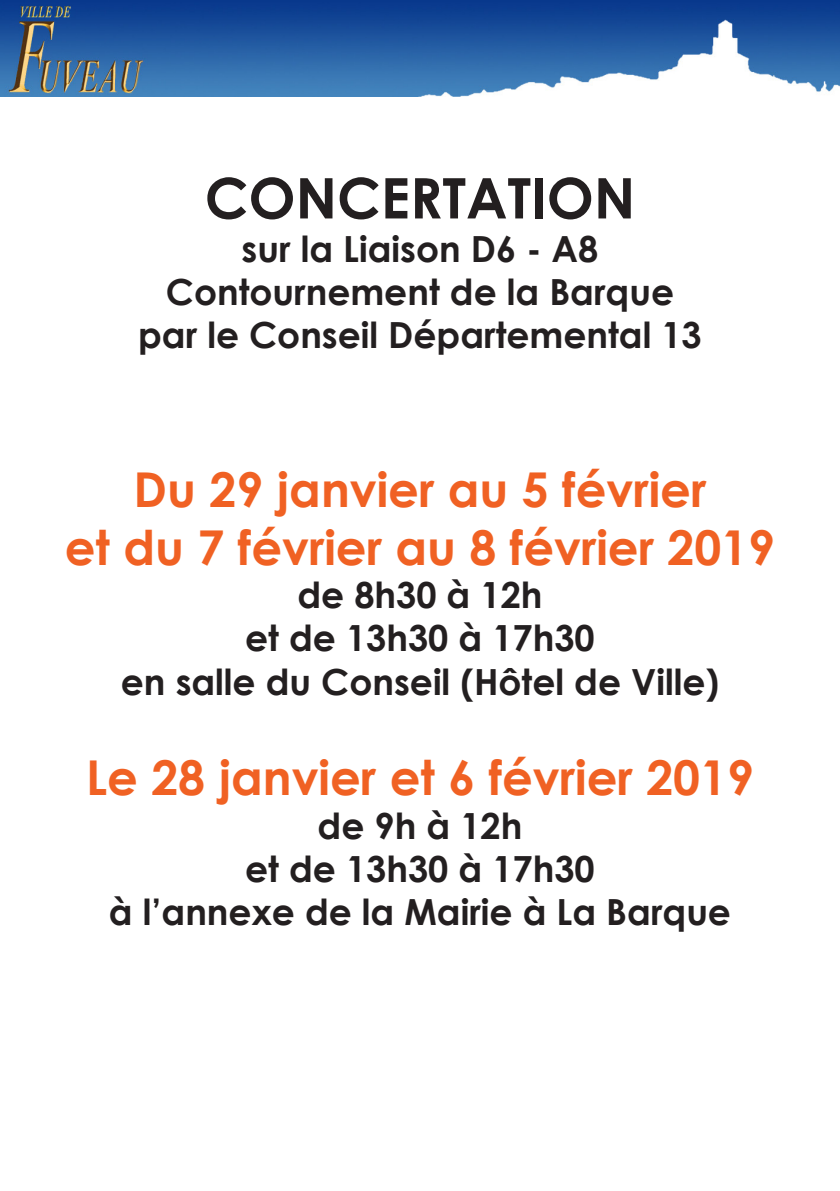
<style>
.page{position:relative;width:840px;height:1191px;background:#fff}
.page>*{position:absolute;margin:0;border:0;box-sizing:border-box;transform-origin:0 0}
.t1{font:700 56px "Century Gothic";color:#231f20}
.t2{font:700 48px/57.6px "Century Gothic";color:#f06123;text-align:center}
.t3{font:700 36px/43.2px "Century Gothic";color:#231f20;text-align:center}
</style>
<div class="page">
<img style="left:0;top:0;width:839px;height:97px">
<h1 class="t1" style="left:205px;top:156px;width:432px">Concertation</h1>
<p class="t3" style="left:138px;top:225px;width:565px">sur la Liaison D6 - A8<br>Contournement de la Barque par le Conseil Départemental 13</p>
<h2 class="t2" style="left:65px;top:459px;width:711px">Du 29 janvier au 5 février<br>et du 7 février au 8 février 2019</h2>
<p class="t3" style="left:121px;top:572px;width:599px">de 8h30 à 12h<br>et de 13h30 à 17h30<br>en salle du Conseil (Hôtel de Ville)</p>
<h2 class="t2" style="left:86px;top:747px;width:669px">Le 28 janvier et 6 février 2019</h2>
<p class="t3" style="left:109px;top:802px;width:623px">de 9h à 12h<br>et de 13h30 à 17h30<br>à l’annexe de la Mairie à La Barque</p>
</div>
